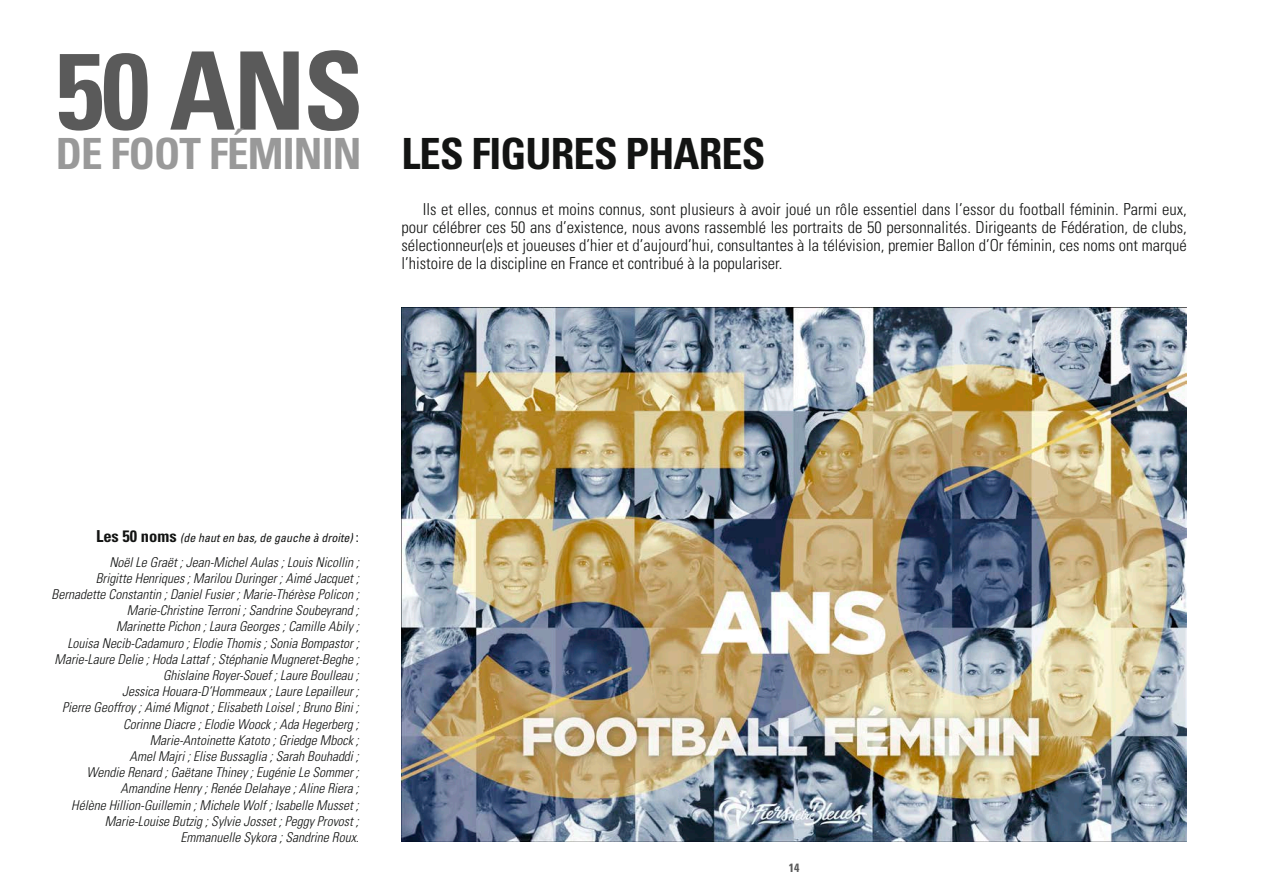
<style>
.page{position:relative;width:1263px;height:893px;background:#fff}
.page>*{position:absolute;margin:0;border:0;box-sizing:border-box;transform-origin:0 0}
.t1{font:700 condensed 108.3px "Univers";color:#5a5a5a}
.t2{font:700 condensed 43.05px "Univers";letter-spacing:-.02em;color:#131413}
.t3{font:300 condensed 16.5px/18px "Univers";color:#131413;text-align:justify}
.t4{font:italic 300 condensed 13.5px/16.2px "Univers";color:#131413;text-align:right}
.t5{font:italic condensed 12px "Univers";color:#131413}
.t6{font:700 condensed 12px "Univers";color:#5a5a5a}
.s1{color:#999}
.s2{font-weight:700;font-style:normal;font-size:16.5px}
.s3{font-style:normal;font-size:13.5px}
</style>
<div class="page">
<img style="left:401px;top:307px;width:786px;height:535px">
<h1 class="t1" style="left:56px;top:25px;width:309px">50 ANS</h1>
<h2 class="t2" style="left:56px;top:127px;width:711px"><span class="s1">DE FOOT FÉMININ</span> LES FIGURES PHARES</h2>
<p class="t3" style="left:401px;top:200px;width:787px;text-indent:21px">Ils et elles, connus et moins connus, sont plusieurs à avoir joué un rôle essentiel dans l’essor du football féminin. Parmi eux, pour célébrer ces 50 ans d’existence, nous avons rassemblé les portraits de 50 personnalités. Dirigeants de Fédération, de clubs, sélectionneur(e)s et joueuses d’hier et d’aujourd’hui, consultantes à la télévision, premier Ballon d’Or féminin, ces noms ont marqué l’histoire de la discipline en France et contribué à la populariser.</p>
<p class="t5" style="left:96px;top:530px;width:264px"><span class="s2">Les 50 noms</span> (de haut en bas, de gauche à droite) <span class="s3">:</span></p>
<p class="t4" style="left:52px;top:554px;width:309px">Noël Le Graët ; Jean-Michel Aulas ; Louis Nicollin ;<br>Brigitte Henriques ; Marilou Duringer ; Aimé Jacquet ; Bernadette Constantin ; Daniel Fusier ; Marie-Thérèse Policon ; Marie-Christine Terroni ; Sandrine Soubeyrand ;<br>Marinette Pichon ; Laura Georges ; Camille Abily ;<br>Louisa Necib-Cadamuro ; Elodie Thomis ; Sonia Bompastor ; Marie-Laure Delie ; Hoda Lattaf ; Stéphanie Mugneret-Beghe ; Ghislaine Royer-Souef ; Laure Boulleau ;<br>Jessica Houara-D’Hommeaux ; Laure Lepailleur ;<br>Pierre Geoffroy ; Aimé Mignot ; Elisabeth Loisel ; Bruno Bini ; Corinne Diacre ; Elodie Woock ; Ada Hegerberg ; Marie-Antoinette Katoto ; Griedge Mbock ;<br>Amel Majri ; Elise Bussaglia ; Sarah Bouhaddi ;<br>Wendie Renard ; Gaëtane Thiney ; Eugénie Le Sommer ; Amandine Henry ; Renée Delahaye ; Aline Riera ;<br>Hélène Hillion-Guillemin ; Michele Wolf ; Isabelle Musset ; Marie-Louise Butzig ; Sylvie Josset ; Peggy Provost ; Emmanuelle Sykora ; Sandrine Roux.</p>
<p class="t6" style="left:789px;top:861px;width:12px">14</p>
</div>
